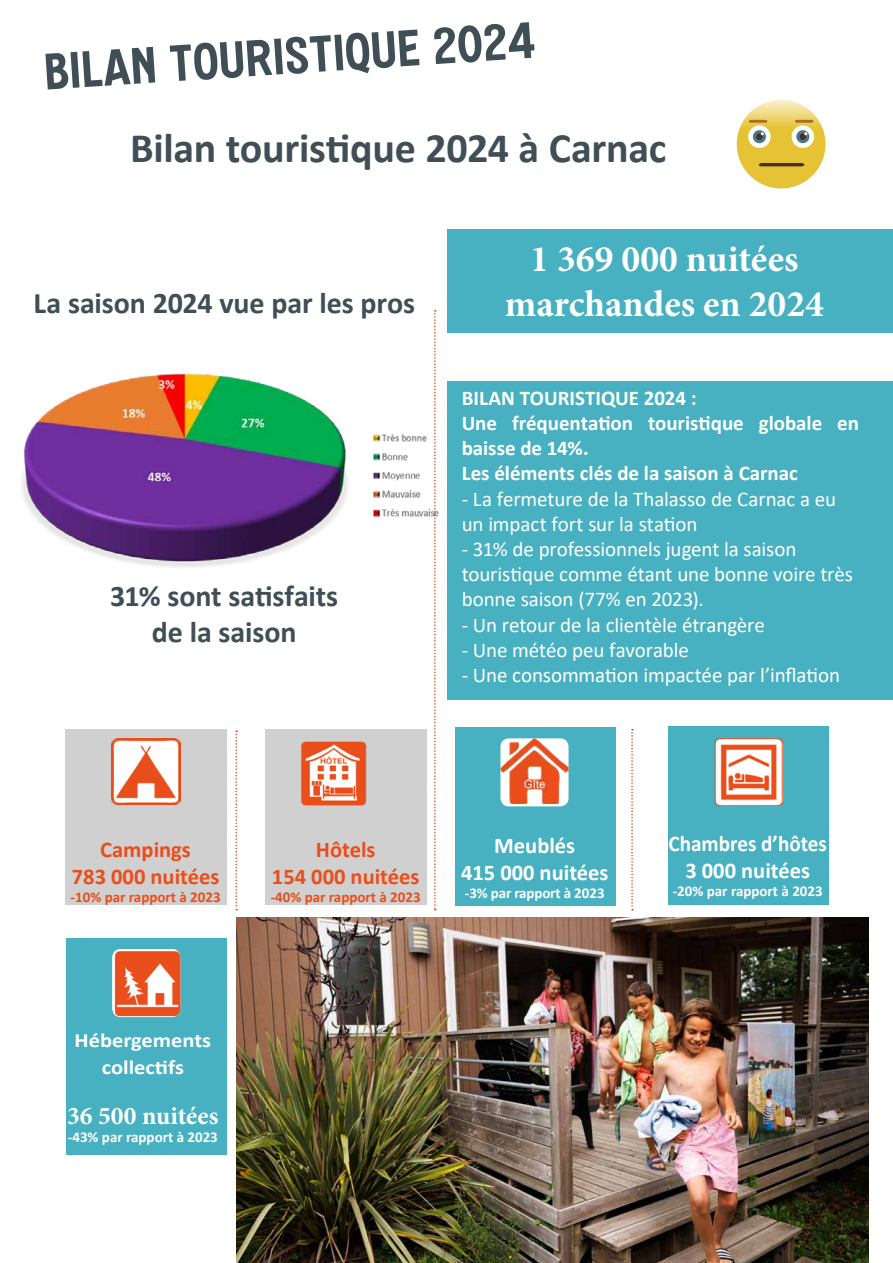
<style>
.page{position:relative;width:893px;height:1263px;background:#fff}
.page>*{position:absolute;margin:0;border:0;box-sizing:border-box;transform-origin:0 0}
.t1{font:700 51px "Playen Sans";color:#404e55}
.t2{font:700 42px "Calibri";letter-spacing:-.01em;color:#404e55}
.t3{font:700 37.5px/45px "Minion Pro";color:#fff;text-align:center}
.t4{font:700 30px/36px "Calibri";letter-spacing:-.005em;color:#404e55;text-align:center}
.t5{font:700 25.5px "Minion Pro";color:#fff}
.t6{font:700 22.5px/27px "Calibri";color:#e94e1b;text-align:center}
.t7{font:700 22.5px/27px "Calibri";color:#fff;text-align:center;scale:.94 1}
.t8{font:700 22.5px/27px "Calibri";color:#fff;text-align:center}
.t9{font:21px/25.2px "Calibri";letter-spacing:-.005em;color:#fff}
.t10{font:700 21px/25.2px "Calibri";color:#fff}
.t11{font:700 20.25px/27px "Calibri";color:#fff;text-align:center;scale:1.11 1}
.t12{font:700 15px "Calibri";color:#fff}
.t13{font:700 15px "Calibri";color:#e94e1b}
</style>
<div class="page">
<div style="left:447px;top:229px;width:445px;height:104px;background:#47b0c1"></div>
<svg style="left:235px;top:730px;width:2px;height:180px"></svg>
<svg style="left:434px;top:310px;width:2px;height:600px"></svg>
<div style="left:455px;top:728px;width:160px;height:178px;background:#47b0c1"></div>
<div style="left:447px;top:381px;width:445px;height:318px;background:#47b0c1"></div>
<div style="left:500px;top:738px;width:68px;height:68px;background:#fff;border-radius:9px"></div>
<img style="left:500px;top:738px;width:68px;height:66px">
<img style="left:21px;top:333px;width:418px;height:285px">
<div style="left:66px;top:938px;width:160px;height:217px;background:#47b0c1"></div>
<div style="left:265px;top:729px;width:161px;height:176px;background:#d0d0d0"></div>
<div style="left:65px;top:729px;width:161px;height:176px;background:#d0d0d0"></div>
<img style="left:112px;top:738px;width:68px;height:67px">
<img style="left:301px;top:741px;width:66px;height:65px">
<div style="left:668px;top:726px;width:160px;height:179px;background:#47b0c1"></div>
<svg style="left:631px;top:729px;width:2px;height:181px"></svg>
<img style="left:714px;top:738px;width:68px;height:68px">
<img style="left:112px;top:949px;width:68px;height:67px">
<img style="left:236px;top:917px;width:633px;height:346px">
<svg style="left:737px;top:100px;width:88px;height:88px"></svg>
<hr style="left:749px;top:120px;width:18px;height:3px;background:#aa6e27">
<hr style="left:795px;top:120px;width:18px;height:3px;background:#aa6e27">
<div style="left:792px;top:125px;width:22px;height:23px;background:#fff;border-radius:50%"></div>
<svg style="left:796px;top:130px;width:13px;height:13px"></svg>
<div style="left:799px;top:133px;width:7px;height:7px;background:#4e2d29;border-radius:50%"></div>
<svg style="left:748px;top:125px;width:23px;height:23px"></svg>
<svg style="left:753px;top:130px;width:13px;height:13px"></svg>
<div style="left:756px;top:133px;width:7px;height:7px;background:#4e2d29;border-radius:50%"></div>
<svg style="left:758px;top:162px;width:47px;height:6px"></svg>
<h1 class="t1" style="left:42px;top:46px;width:493px;rotate:-4deg">BILAN TOURISTIQUE 2024</h1>
<h2 class="t2" style="left:130px;top:119px;width:538px">Bilan touristique 2024 à Carnac</h2>
<h3 class="t4" style="left:33px;top:285px;width:383px">La saison 2024 vue par les pros</h3>
<h3 class="t4" style="left:110px;top:578px;width:230px">31% sont satisfaits de la saison</h3>
<h3 class="t3" style="left:505px;top:236px;width:320px">1 369 000 nuitées marchandes en 2024</h3>
<p class="t10" style="left:462px;top:385px;width:399px">BILAN TOURISTIQUE 2024 :<br>Une fréquentation touristique globale en baisse de 14%.<br>Les éléments clés de la saison à Carnac</p>
<p class="t9" style="left:462px;top:486px;width:376px">- La fermeture de la Thalasso de Carnac a eu un impact fort sur la station</p>
<p class="t9" style="left:462px;top:536px;width:393px">- 31% de professionnels jugent la saison touristique comme étant une bonne voire très bonne saison (77% en 2023).</p>
<p class="t9" style="left:462px;top:612px;width:305px">- Un retour de la clientèle étrangère</p>
<p class="t9" style="left:462px;top:637px;width:229px">- Une météo peu favorable</p>
<p class="t9" style="left:462px;top:662px;width:380px">- Une consommation impactée par l’inflation</p>
<p class="t6" style="left:72px;top:835px;width:149px">Campings<br>783 000 nuitées</p>
<p class="t13" style="left:71px;top:886px;width:152px">-10% par rapport à 2023</p>
<p class="t6" style="left:272px;top:835px;width:149px">Hôtels<br>154 000 nuitées</p>
<p class="t13" style="left:271px;top:886px;width:152px">-40% par rapport à 2023</p>
<p class="t8" style="left:461px;top:831px;width:149px">Meublés<br>415 000 nuitées</p>
<p class="t12" style="left:465px;top:882px;width:141px">-3% par rapport à 2023</p>
<p class="t11" style="left:75px;top:1026px;width:125px">Hébergements collectifs</p>
<p class="t5" style="left:67px;top:1098px;width:153px">36 500 nuitées</p>
<p class="t12" style="left:68px;top:1126px;width:152px">-43% par rapport à 2023</p>
<p class="t7" style="left:668px;top:830px;width:170px">Chambres d’hôtes<br>3 000 nuitées</p>
<p class="t12" style="left:673px;top:881px;width:152px">-20% par rapport à 2023</p>
</div>
